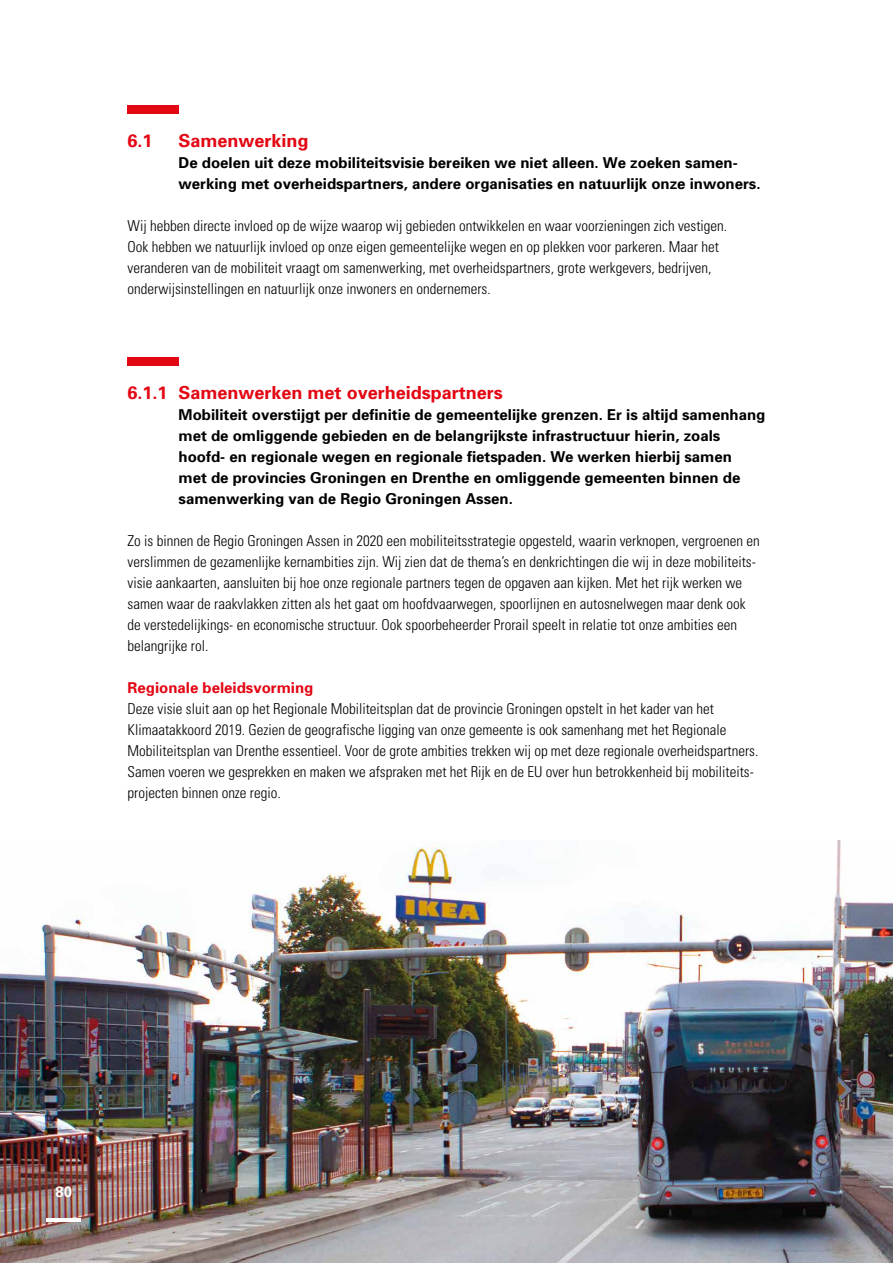
<style>
.page{position:relative;width:893px;height:1263px;background:#fff}
.page>*{position:absolute;margin:0;border:0;box-sizing:border-box;transform-origin:0 0}
.t1{font:700 18px "Univers";color:#e30613}
.t2{font:300 condensed 15px/21px "Univers";color:#000}
.t3{font:700 15px/21px "Univers";color:#000}
.t4{font:700 15px "Univers";color:#e30613}
.t5{font:700 15px "Univers";color:#fff}
</style>
<div class="page">
<div style="left:128px;top:105px;width:51px;height:9px;background:#e30613"></div>
<div style="left:128px;top:357px;width:51px;height:9px;background:#e30613"></div>
<img style="left:0;top:840px;width:893px;height:423px">
<hr style="left:47px;top:1218px;width:34px;height:3px;background:#fff">
<p class="t1" style="left:128px;top:129px;width:27px">6.1</p>
<p class="t1" style="left:179px;top:129px;width:132px">Samenwerking</p>
<p class="t3" style="left:179px;top:152px;width:583px">De doelen uit deze mobiliteitsvisie bereiken we niet alleen. We zoeken samen&shy;werking met overheidspartners, andere organisaties en natuurlijk onze inwoners.</p>
<p class="t2" style="left:128px;top:215px;width:601px">Wij hebben directe invloed op de wijze waarop wij gebieden ontwikkelen en waar voorzieningen zich vestigen.<br>Ook hebben we natuurlijk invloed op onze eigen gemeentelijke wegen en op plekken voor parkeren. Maar het veranderen van de mobiliteit vraagt om samenwerking, met overheidspartners, grote werkgevers, bedrijven, onderwijsinstellingen en natuurlijk onze inwoners en ondernemers.</p>
<p class="t1" style="left:128px;top:381px;width:377px">6.1.1 Samenwerken met overheidspartners</p>
<p class="t3" style="left:179px;top:404px;width:588px">Mobiliteit overstijgt per definitie de gemeentelijke grenzen. Er is altijd samenhang met de omliggende gebieden en de belangrijkste infrastructuur hierin, zoals hoofd- en regionale wegen en regionale fietspaden. We werken hierbij samen<br>met de provincies Groningen en Drenthe en omliggende gemeenten binnen de samenwerking van de Regio Groningen Assen.</p>
<p class="t2" style="left:128px;top:530px;width:634px">Zo is binnen de Regio Groningen Assen in 2020 een mobiliteitsstrategie opgesteld, waarin verknopen, vergroenen en verslimmen de gezamenlijke kernambities zijn. Wij zien dat de thema’s en denkrichtingen die wij in deze mobiliteits&shy;visie aankaarten, aansluiten bij hoe onze regionale partners tegen de opgaven aan kijken. Met het rijk werken we samen waar de raakvlakken zitten als het gaat om hoofdvaarwegen, spoorlijnen en autosnelwegen maar denk ook de verstedelijkings- en economische structuur. Ook spoorbeheerder Prorail speelt in relatie tot onze ambities een belangrijke rol.</p>
<p class="t4" style="left:128px;top:678px;width:187px">Regionale beleidsvorming</p>
<p class="t2" style="left:128px;top:698px;width:632px">Deze visie sluit aan op het Regionale Mobiliteitsplan dat de provincie Groningen opstelt in het kader van het Klimaatakkoord 2019. Gezien de geografische ligging van onze gemeente is ook samenhang met het Regionale Mobiliteitsplan van Drenthe essentieel. Voor de grote ambities trekken wij op met deze regionale overheidspartners.<br>Samen voeren we gesprekken en maken we afspraken met het Rijk en de EU over hun betrokkenheid bij mobiliteits&shy;projecten binnen onze regio.</p>
<p class="t5" style="left:55px;top:1182px;width:18px">80</p>
</div>
